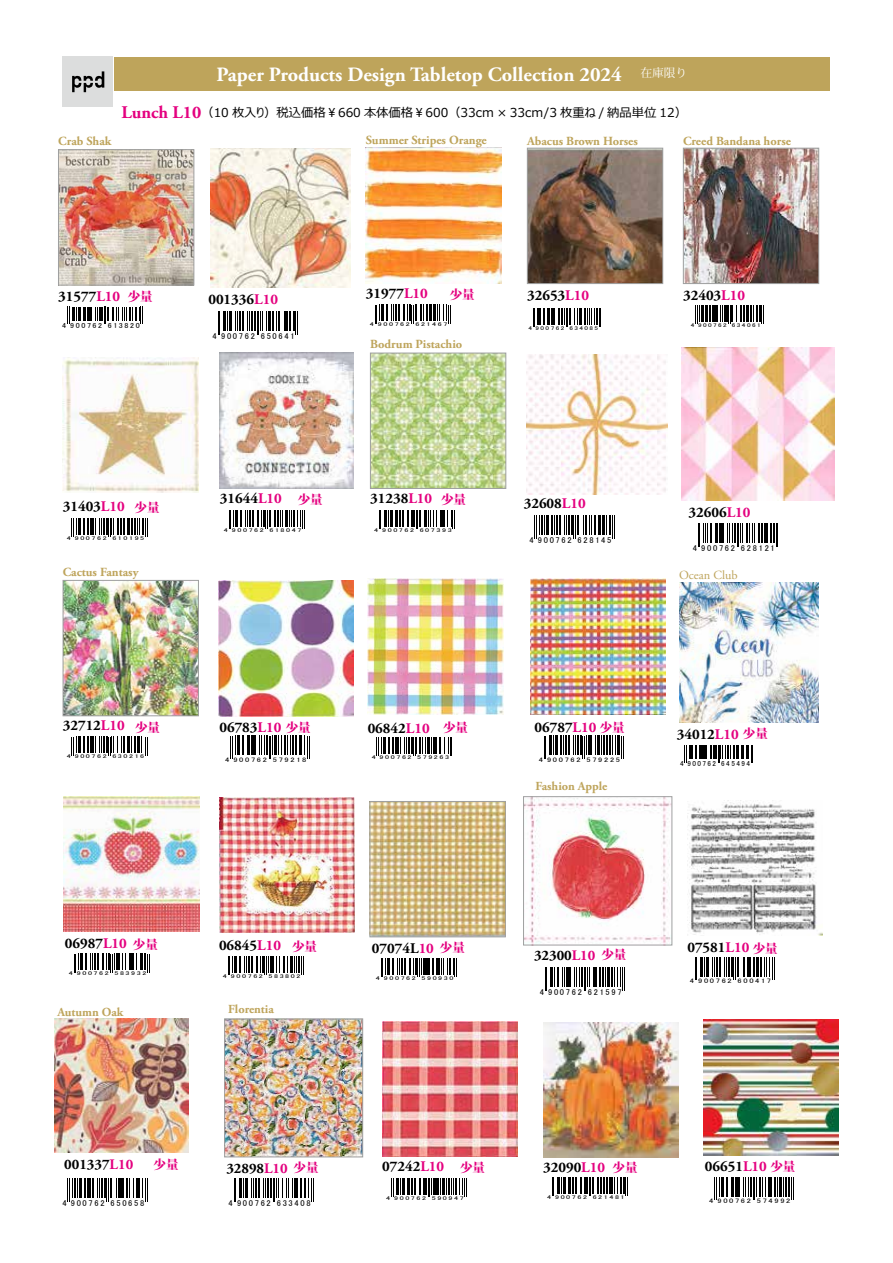
<style>
.page{position:relative;width:893px;height:1263px;background:#fff}
.page>*{position:absolute;margin:0;border:0;box-sizing:border-box;transform-origin:0 0}
.t1{font:700 20.25px "Adobe Garamond Pro";color:#fff}
.t2{font:700 14.7px "Adobe Garamond Pro";color:#000}
.t3{font:700 14.55px "Adobe Garamond Pro";color:#000}
.t4{font:700 12.45px "Adobe Garamond Pro";color:#bea45b}
.t5{font:800 12.45px "Koz Min Pro";color:#e4007f}
.t6{font:12.45px "Adobe Garamond Pro";color:#bea45b}
.t7{font:12.3px "Meiryo UI";color:#000}
.t8{font:700 12.3px "Adobe Garamond Pro";color:#bea45b}
.t9{font:11.7px "Koz Min Pro";color:#fff}
.t10{font:8.4px "MS UI Gothic";letter-spacing:.2em;color:#000}
.t11{font:7.35px "MS UI Gothic";letter-spacing:.2em;color:#000;scale:1.1 1}
.t12{font:7.35px "MS UI Gothic";letter-spacing:.2em;color:#000}
.t13{font:6.45px "MS UI Gothic";letter-spacing:.2em;color:#000;scale:1.3 1}
.t14{font:5.4px "MS UI Gothic";letter-spacing:.2em;color:#000;scale:1.49 1}
.t15{font:5.4px "MS UI Gothic";letter-spacing:.2em;color:#000;scale:1.34 1}
.s1{font-family:"Adobe Garamond Pro";font-weight:700;font-size:17.7px;color:#e4007f}
.s2{color:#e4007f}
</style>
<div class="page">
<img style="left:525px;top:798px;width:145px;height:145px">
<div style="left:523px;top:796px;width:149px;height:149px;border:1px solid #9fa0a0"></div>
<img style="left:226px;top:1021px;width:135px;height:134px">
<div style="left:224px;top:1019px;width:139px;height:138px;border:1px solid #9fa0a0"></div>
<img style="left:54px;top:1018px;width:134px;height:134px">
<div style="left:63px;top:56px;width:50px;height:50px;background:#dcdddd"></div>
<svg style="left:72px;top:71px;width:32px;height:21px"></svg>
<div style="left:115px;top:57px;width:715px;height:34px;background:#bea45b"></div>
<img style="left:372px;top:803px;width:132px;height:132px">
<div style="left:370px;top:801px;width:136px;height:136px;border:1px solid #9fa0a0"></div>
<svg style="left:381px;top:958px;width:76px;height:19px"></svg>
<img style="left:219px;top:797px;width:135px;height:136px">
<svg style="left:228px;top:956px;width:76px;height:19px"></svg>
<img style="left:64px;top:796px;width:135px;height:136px">
<svg style="left:74px;top:954px;width:76px;height:18px"></svg>
<img style="left:372px;top:355px;width:132px;height:132px">
<div style="left:370px;top:353px;width:136px;height:136px;border:1px solid #9fa0a0"></div>
<svg style="left:379px;top:510px;width:76px;height:19px"></svg>
<img style="left:60px;top:151px;width:132px;height:132px">
<div style="left:58px;top:149px;width:136px;height:136px;border:1px solid #9fa0a0"></div>
<svg style="left:67px;top:307px;width:76px;height:17px"></svg>
<img style="left:65px;top:582px;width:132px;height:132px">
<div style="left:63px;top:580px;width:136px;height:136px;border:1px solid #9fa0a0"></div>
<svg style="left:73px;top:737px;width:75px;height:19px"></svg>
<img style="left:220px;top:353px;width:134px;height:136px">
<img style="left:63px;top:357px;width:135px;height:135px">
<img style="left:368px;top:579px;width:135px;height:135px">
<img style="left:543px;top:1022px;width:136px;height:135px">
<img style="left:366px;top:148px;width:135px;height:135px">
<img style="left:382px;top:1021px;width:136px;height:136px">
<svg style="left:552px;top:1177px;width:76px;height:19px"></svg>
<svg style="left:375px;top:305px;width:76px;height:18px"></svg>
<svg style="left:391px;top:1178px;width:76px;height:19px"></svg>
<svg style="left:376px;top:737px;width:76px;height:19px"></svg>
<svg style="left:73px;top:518px;width:75px;height:19px"></svg>
<svg style="left:229px;top:510px;width:76px;height:19px"></svg>
<img style="left:530px;top:579px;width:135px;height:135px">
<img style="left:218px;top:581px;width:136px;height:135px">
<img style="left:687px;top:800px;width:136px;height:136px">
<img style="left:704px;top:1020px;width:135px;height:135px">
<svg style="left:695px;top:957px;width:80px;height:23px"></svg>
<svg style="left:714px;top:1177px;width:80px;height:22px"></svg>
<svg style="left:544px;top:736px;width:80px;height:22px"></svg>
<svg style="left:230px;top:736px;width:80px;height:22px"></svg>
<img style="left:210px;top:148px;width:140px;height:140px">
<img style="left:679px;top:582px;width:140px;height:140px">
<svg style="left:686px;top:745px;width:67px;height:17px"></svg>
<img style="left:685px;top:150px;width:132px;height:132px">
<div style="left:683px;top:148px;width:136px;height:136px;border:1px solid #9fa0a0"></div>
<img style="left:529px;top:150px;width:132px;height:132px">
<div style="left:527px;top:148px;width:136px;height:136px;border:1px solid #9fa0a0"></div>
<svg style="left:695px;top:305px;width:69px;height:19px"></svg>
<svg style="left:533px;top:308px;width:68px;height:19px"></svg>
<img style="left:681px;top:348px;width:153px;height:153px">
<img style="left:527px;top:354px;width:140px;height:140px">
<svg style="left:698px;top:523px;width:80px;height:23px"></svg>
<svg style="left:234px;top:1178px;width:80px;height:24px"></svg>
<svg style="left:534px;top:515px;width:81px;height:23px"></svg>
<svg style="left:218px;top:311px;width:80px;height:24px"></svg>
<svg style="left:67px;top:1178px;width:81px;height:24px"></svg>
<svg style="left:545px;top:967px;width:80px;height:24px"></svg>
<h1 class="t1" style="left:217px;top:63px;width:407px">Paper Products Design Tabletop Collection 2024</h1>
<p class="t9" style="left:640px;top:65px;width:48px">在庫限り</p>
<p class="t4" style="left:58px;top:134px;width:55px">Crab Shak</p>
<p class="t7" style="left:121px;top:104px;width:567px"><span class="s1">Lunch L10</span>（10 枚入り）税込価格￥660 本体価格￥600（33cm × 33cm/3 枚重ね / 納品単位 12）</p>
<p class="t4" style="left:366px;top:133px;width:122px">Summer Stripes Orange</p>
<p class="t4" style="left:527px;top:133px;width:112px">Abacus Brown Horses</p>
<p class="t4" style="left:683px;top:133px;width:109px">Creed Bandana horse</p>
<p class="t5" style="left:128px;top:287px;width:26px">少量</p>
<p class="t2" style="left:58px;top:288px;width:63px">31577<span class="s2">L10</span></p>
<p class="t11" style="left:62px;top:321px;width:72px">4 900762 613820</p>
<p class="t2" style="left:208px;top:290px;width:71px">001336<span class="s2">L10</span></p>
<p class="t10" style="left:213px;top:332px;width:84px">4 900762 650641</p>
<p class="t2" style="left:366px;top:285px;width:63px">31977<span class="s2">L10</span></p>
<p class="t5" style="left:450px;top:285px;width:26px">少量</p>
<p class="t2" style="left:527px;top:287px;width:63px">32653<span class="s2">L10</span></p>
<p class="t14" style="left:370px;top:321px;width:54px">4 900762 621467</p>
<p class="t15" style="left:528px;top:325px;width:54px">4 900762 634085</p>
<p class="t4" style="left:370px;top:337px;width:94px">Bodrum Pistachio</p>
<p class="t2" style="left:683px;top:287px;width:63px">32403<span class="s2">L10</span></p>
<p class="t15" style="left:691px;top:322px;width:54px">4 900762 634061</p>
<p class="t2" style="left:63px;top:498px;width:63px">31403<span class="s2">L10</span></p>
<p class="t5" style="left:135px;top:498px;width:26px">少量</p>
<p class="t2" style="left:220px;top:490px;width:63px">31644<span class="s2">L10</span></p>
<p class="t5" style="left:298px;top:490px;width:26px">少量</p>
<p class="t14" style="left:224px;top:527px;width:54px">4 900762 618047</p>
<p class="t5" style="left:441px;top:490px;width:26px">少量</p>
<p class="t2" style="left:370px;top:490px;width:63px">31238<span class="s2">L10</span></p>
<p class="t14" style="left:374px;top:527px;width:54px">4 900762 607393</p>
<p class="t2" style="left:524px;top:495px;width:63px">32608<span class="s2">L10</span></p>
<p class="t2" style="left:689px;top:504px;width:63px">32606<span class="s2">L10</span></p>
<p class="t14" style="left:67px;top:535px;width:54px">4 900762 610195</p>
<p class="t10" style="left:529px;top:535px;width:84px">4 900762 628145</p>
<p class="t10" style="left:693px;top:543px;width:84px">4 900762 628121</p>
<p class="t4" style="left:63px;top:565px;width:77px">Cactus Fantasy</p>
<p class="t6" style="left:679px;top:568px;width:60px">Ocean Club</p>
<p class="t2" style="left:63px;top:717px;width:63px">32712<span class="s2">L10</span></p>
<p class="t14" style="left:67px;top:754px;width:54px">4 900762 630216</p>
<p class="t5" style="left:135px;top:718px;width:26px">少量</p>
<p class="t5" style="left:443px;top:718px;width:26px">少量</p>
<p class="t5" style="left:286px;top:718px;width:26px">少量</p>
<p class="t5" style="left:600px;top:718px;width:26px">少量</p>
<p class="t2" style="left:219px;top:719px;width:63px">06783<span class="s2">L10</span></p>
<p class="t2" style="left:534px;top:718px;width:63px">06787<span class="s2">L10</span></p>
<p class="t2" style="left:368px;top:719px;width:63px">06842<span class="s2">L10</span></p>
<p class="t14" style="left:372px;top:754px;width:54px">4 900762 579263</p>
<p class="t13" style="left:225px;top:756px;width:64px">4 900762 579218</p>
<p class="t13" style="left:539px;top:756px;width:64px">4 900762 579225</p>
<p class="t5" style="left:743px;top:724px;width:26px">少量</p>
<p class="t2" style="left:677px;top:726px;width:63px">34012<span class="s2">L10</span></p>
<p class="t12" style="left:680px;top:759px;width:71px">4 900762 645494</p>
<p class="t8" style="left:535px;top:779px;width:73px">Fashion Apple</p>
<p class="t2" style="left:65px;top:935px;width:63px">06987<span class="s2">L10</span></p>
<p class="t14" style="left:69px;top:970px;width:54px">4 900762 583932</p>
<p class="t5" style="left:133px;top:935px;width:26px">少量</p>
<p class="t2" style="left:219px;top:937px;width:63px">06845<span class="s2">L10</span></p>
<p class="t14" style="left:223px;top:973px;width:54px">4 900762 583802</p>
<p class="t5" style="left:292px;top:937px;width:26px">少量</p>
<p class="t5" style="left:440px;top:938px;width:26px">少量</p>
<p class="t2" style="left:372px;top:939px;width:63px">07074L<span class="s2">10</span></p>
<p class="t14" style="left:376px;top:975px;width:54px">4 900762 590930</p>
<p class="t5" style="left:601px;top:945px;width:26px">少量</p>
<p class="t3" style="left:534px;top:946px;width:63px">32300<span class="s2">L10</span></p>
<p class="t5" style="left:753px;top:939px;width:26px">少量</p>
<p class="t2" style="left:687px;top:939px;width:63px">07581<span class="s2">L10</span></p>
<p class="t13" style="left:690px;top:978px;width:64px">4 900762 600417</p>
<p class="t10" style="left:540px;top:988px;width:84px">4 900762 621597</p>
<p class="t8" style="left:57px;top:1005px;width:67px">Autumn Oak</p>
<p class="t8" style="left:228px;top:1002px;width:47px">Florentia</p>
<p class="t5" style="left:154px;top:1155px;width:26px">少量</p>
<p class="t3" style="left:64px;top:1156px;width:70px">001337<span class="s2">L10</span></p>
<p class="t3" style="left:226px;top:1160px;width:63px">32898<span class="s2">L10</span></p>
<p class="t5" style="left:294px;top:1158px;width:26px">少量</p>
<p class="t2" style="left:382px;top:1158px;width:63px">07242<span class="s2">L10</span></p>
<p class="t5" style="left:460px;top:1158px;width:26px">少量</p>
<p class="t2" style="left:543px;top:1159px;width:63px">32090<span class="s2">L10</span></p>
<p class="t5" style="left:613px;top:1158px;width:26px">少量</p>
<p class="t5" style="left:770px;top:1157px;width:26px">少量</p>
<p class="t2" style="left:705px;top:1158px;width:63px">06651<span class="s2">L10</span></p>
<p class="t10" style="left:62px;top:1199px;width:84px">4 900762 650658</p>
<p class="t10" style="left:229px;top:1199px;width:84px">4 900762 633408</p>
<p class="t14" style="left:386px;top:1195px;width:54px">4 900762 590947</p>
<p class="t14" style="left:547px;top:1194px;width:54px">4 900762 621481</p>
<p class="t13" style="left:709px;top:1197px;width:64px">4 900762 574992</p>
</div>
